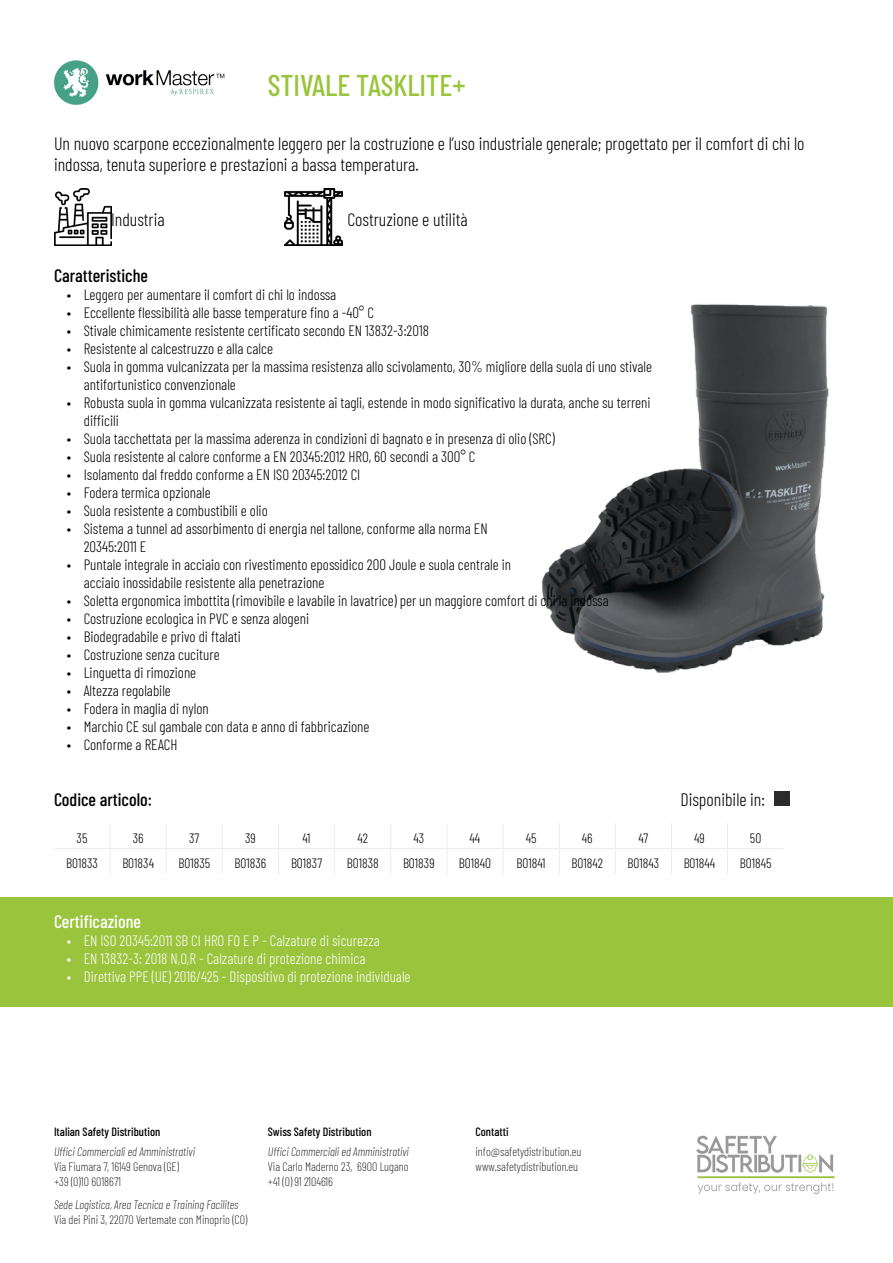
<style>
.page{position:relative;width:893px;height:1263px;background:#fff}
.page>*{position:absolute;margin:0;border:0;box-sizing:border-box;transform-origin:0 0}
.titolo{font:500 30px "Barlow Condensed";color:#9ac43c}
.TESTO{font:300 18px/21.6px "Barlow Condensed";color:#000}
.TESTO-2{font:500 18px "Barlow Condensed";color:#000}
.TESTO-3{font:500 18px "Barlow Condensed";color:#fff}
.t1{font:300 15px/18px "Barlow Condensed";color:#000}
.t2{font:300 15px "Barlow Condensed";color:#fff}
.t3{font:300 13.5px "Barlow Condensed";color:#000}
.t4{font:200 12px/15px "Barlow Condensed";color:#000}
.t5{font:italic 200 12px "Barlow Condensed";color:#000}
.t6{font:500 12px "Barlow Condensed";color:#000}
</style>
<div class="page">
<img style="left:54px;top:60px;width:171px;height:45px">
<img style="left:696px;top:1135px;width:139px;height:60px">
<img style="left:54px;top:189px;width:57px;height:57px">
<div style="left:0;top:897px;width:893px;height:110px;background:#9ac43c"></div>
<img style="left:542px;top:304px;width:287px;height:369px">
<div style="left:774px;top:791px;width:16px;height:15px;background:#2b2b2b"></div>
<hr style="left:54px;top:848px;width:56px;height:1px;background:#ededed">
<hr style="left:110px;top:848px;width:56px;height:1px;background:#ededed">
<svg style="left:110px;top:823px;width:1px;height:51px"></svg>
<hr style="left:166px;top:848px;width:56px;height:1px;background:#ededed">
<svg style="left:166px;top:823px;width:1px;height:51px"></svg>
<hr style="left:222px;top:848px;width:57px;height:1px;background:#ededed">
<svg style="left:222px;top:823px;width:1px;height:51px"></svg>
<hr style="left:279px;top:848px;width:56px;height:1px;background:#ededed">
<svg style="left:278px;top:823px;width:1px;height:51px"></svg>
<hr style="left:335px;top:848px;width:56px;height:1px;background:#ededed">
<svg style="left:334px;top:823px;width:1px;height:51px"></svg>
<hr style="left:391px;top:848px;width:56px;height:1px;background:#ededed">
<svg style="left:390px;top:823px;width:1px;height:51px"></svg>
<hr style="left:447px;top:848px;width:56px;height:1px;background:#ededed">
<hr style="left:503px;top:848px;width:56px;height:1px;background:#ededed">
<svg style="left:503px;top:824px;width:1px;height:50px"></svg>
<hr style="left:559px;top:848px;width:56px;height:1px;background:#ededed">
<svg style="left:559px;top:823px;width:1px;height:51px"></svg>
<hr style="left:615px;top:848px;width:56px;height:1px;background:#ededed">
<svg style="left:615px;top:823px;width:1px;height:51px"></svg>
<hr style="left:671px;top:848px;width:57px;height:1px;background:#ededed">
<svg style="left:671px;top:823px;width:1px;height:51px"></svg>
<hr style="left:728px;top:848px;width:56px;height:1px;background:#ededed">
<svg style="left:727px;top:823px;width:1px;height:51px"></svg>
<img style="left:285px;top:188px;width:57px;height:58px">
<p class="titolo" style="left:268px;top:64px;width:199px">STIVALE TASKLITE+</p>
<p class="TESTO" style="left:54px;top:131px;width:752px">Un nuovo scarpone eccezionalmente leggero per la costruzione e l’uso industriale generale; progettato per il comfort di chi lo indossa, tenuta superiore e prestazioni a bassa temperatura.</p>
<p class="TESTO" style="left:111px;top:208px;width:55px">Industria</p>
<p class="TESTO" style="left:348px;top:208px;width:122px">Costruzione e utilità</p>
<p class="TESTO-2" style="left:54px;top:263px;width:95px">Caratteristiche</p>
<p class="t1" style="left:67px;top:284px;width:271px">• Leggero per aumentare il comfort di chi lo indossa</p>
<p class="t1" style="left:67px;top:302px;width:309px">• Eccellente flessibilità alle basse temperature fino a -40° C</p>
<p class="t1" style="left:67px;top:320px;width:364px">• Stivale chimicamente resistente certificato secondo EN 13832-3:2018</p>
<p class="t1" style="left:67px;top:338px;width:208px">• Resistente al calcestruzzo e alla calce</p>
<p class="t1" style="left:84px;top:356px;width:570px;text-indent:-17px">• Suola in gomma vulcanizzata per la massima resistenza allo scivolamento, 30% migliore della suola di uno stivale antifortunistico convenzionale</p>
<p class="t1" style="left:84px;top:392px;width:568px;text-indent:-17px">• Robusta suola in gomma vulcanizzata resistente ai tagli, estende in modo significativo la durata, anche su terreni difficili</p>
<p class="t1" style="left:67px;top:428px;width:489px">• Suola tacchettata per la massima aderenza in condizioni di bagnato e in presenza di olio (SRC)</p>
<p class="t1" style="left:67px;top:446px;width:410px">• Suola resistente al calore conforme a EN 20345:2012 HRO, 60 secondi a 300° C</p>
<p class="t1" style="left:67px;top:464px;width:295px">• Isolamento dal freddo conforme a EN ISO 20345:2012 CI</p>
<p class="t1" style="left:67px;top:482px;width:146px">• Fodera termica opzionale</p>
<p class="t1" style="left:67px;top:500px;width:203px">• Suola resistente a combustibili e olio</p>
<p class="t1" style="left:84px;top:518px;width:405px;text-indent:-17px">• Sistema a tunnel ad assorbimento di energia nel tallone, conforme alla norma EN<br>20345:2011 E</p>
<p class="t1" style="left:84px;top:554px;width:429px;text-indent:-17px">• Puntale integrale in acciaio con rivestimento epossidico 200 Joule e suola centrale in acciaio inossidabile resistente alla penetrazione</p>
<p class="t1" style="left:67px;top:590px;width:543px">• Soletta ergonomica imbottita (rimovibile e lavabile in lavatrice) per un maggiore comfort di chi la indossa</p>
<p class="t1" style="left:67px;top:608px;width:244px">• Costruzione ecologica in PVC e senza alogeni</p>
<p class="t1" style="left:67px;top:626px;width:175px">• Biodegradabile e privo di ftalati</p>
<p class="t1" style="left:67px;top:644px;width:154px">• Costruzione senza cuciture</p>
<p class="t1" style="left:67px;top:662px;width:131px">• Linguetta di rimozione</p>
<p class="t1" style="left:67px;top:680px;width:106px">• Altezza regolabile</p>
<p class="t1" style="left:67px;top:698px;width:144px">• Fodera in maglia di nylon</p>
<p class="t1" style="left:67px;top:716px;width:304px">• Marchio CE sul gambale con data e anno di fabbricazione</p>
<p class="t1" style="left:67px;top:734px;width:112px">• Conforme a REACH</p>
<p class="TESTO-2" style="left:54px;top:786px;width:99px">Codice articolo:</p>
<p class="TESTO" style="left:680px;top:787px;width:86px">Disponibile in:</p>
<p class="t3" style="left:77px;top:828px;width:12px">35</p>
<p class="t3" style="left:133px;top:828px;width:12px">36</p>
<p class="t3" style="left:189px;top:828px;width:12px">37</p>
<p class="t3" style="left:245px;top:828px;width:12px">39</p>
<p class="t3" style="left:303px;top:828px;width:10px">41</p>
<p class="t3" style="left:357px;top:828px;width:12px">42</p>
<p class="t3" style="left:413px;top:828px;width:12px">43</p>
<p class="t3" style="left:470px;top:828px;width:12px">44</p>
<p class="t3" style="left:526px;top:828px;width:12px">45</p>
<p class="t3" style="left:582px;top:828px;width:12px">46</p>
<p class="t3" style="left:639px;top:828px;width:11px">47</p>
<p class="t3" style="left:694px;top:828px;width:12px">49</p>
<p class="t3" style="left:750px;top:828px;width:13px">50</p>
<p class="t3" style="left:66px;top:854px;width:33px">B01833</p>
<p class="t3" style="left:122px;top:854px;width:33px">B01834</p>
<p class="t3" style="left:178px;top:854px;width:33px">B01835</p>
<p class="t3" style="left:235px;top:854px;width:33px">B01836</p>
<p class="t3" style="left:291px;top:854px;width:33px">B01837</p>
<p class="t3" style="left:347px;top:854px;width:34px">B01838</p>
<p class="t3" style="left:403px;top:854px;width:33px">B01839</p>
<p class="t3" style="left:459px;top:854px;width:34px">B01840</p>
<p class="t3" style="left:517px;top:854px;width:31px">B01841</p>
<p class="t3" style="left:571px;top:854px;width:33px">B01842</p>
<p class="t3" style="left:627px;top:854px;width:33px">B01843</p>
<p class="t3" style="left:684px;top:854px;width:33px">B01844</p>
<p class="t3" style="left:740px;top:854px;width:33px">B01845</p>
<p class="TESTO-3" style="left:54px;top:909px;width:89px">Certificazione</p>
<p class="t2" style="left:67px;top:930px;width:315px">• EN ISO 20345:2011 SB CI HRO FO E P - Calzature di sicurezza</p>
<p class="t2" style="left:67px;top:948px;width:300px">• EN 13832-3: 2018 N,O,R - Calzature di protezione chimica</p>
<p class="t2" style="left:67px;top:966px;width:345px">• Direttiva PPE (UE) 2016/425 - Dispositivo di protezione individuale</p>
<p class="t6" style="left:54px;top:1122px;width:108px">Italian Safety Distribution</p>
<p class="t5" style="left:54px;top:1143px;width:143px">Uffici Commerciali ed Amministrativi</p>
<p class="t4" style="left:54px;top:1158px;width:126px">Via Fiumara 7, 16149 Genova (GE) +39 (0)10 6018671</p>
<p class="t5" style="left:54px;top:1195px;width:186px">Sede Logistica, Area Tecnica e Training Facilites</p>
<p class="t4" style="left:54px;top:1211px;width:195px">Via dei Pini 3, 22070 Vertemate con Minoprio (CO)</p>
<p class="t6" style="left:268px;top:1122px;width:105px">Swiss Safety Distribution</p>
<p class="t5" style="left:268px;top:1143px;width:143px">Uffici Commerciali ed Amministrativi</p>
<p class="t4" style="left:268px;top:1158px;width:142px">Via Carlo Maderno 23, 6900 Lugano +41 (0) 91 2104616</p>
<p class="t6" style="left:475px;top:1122px;width:35px">Contatti</p>
<p class="t4" style="left:475px;top:1143px;width:107px">info@safetydistribution.eu www.safetydistribution.eu</p>
</div>
